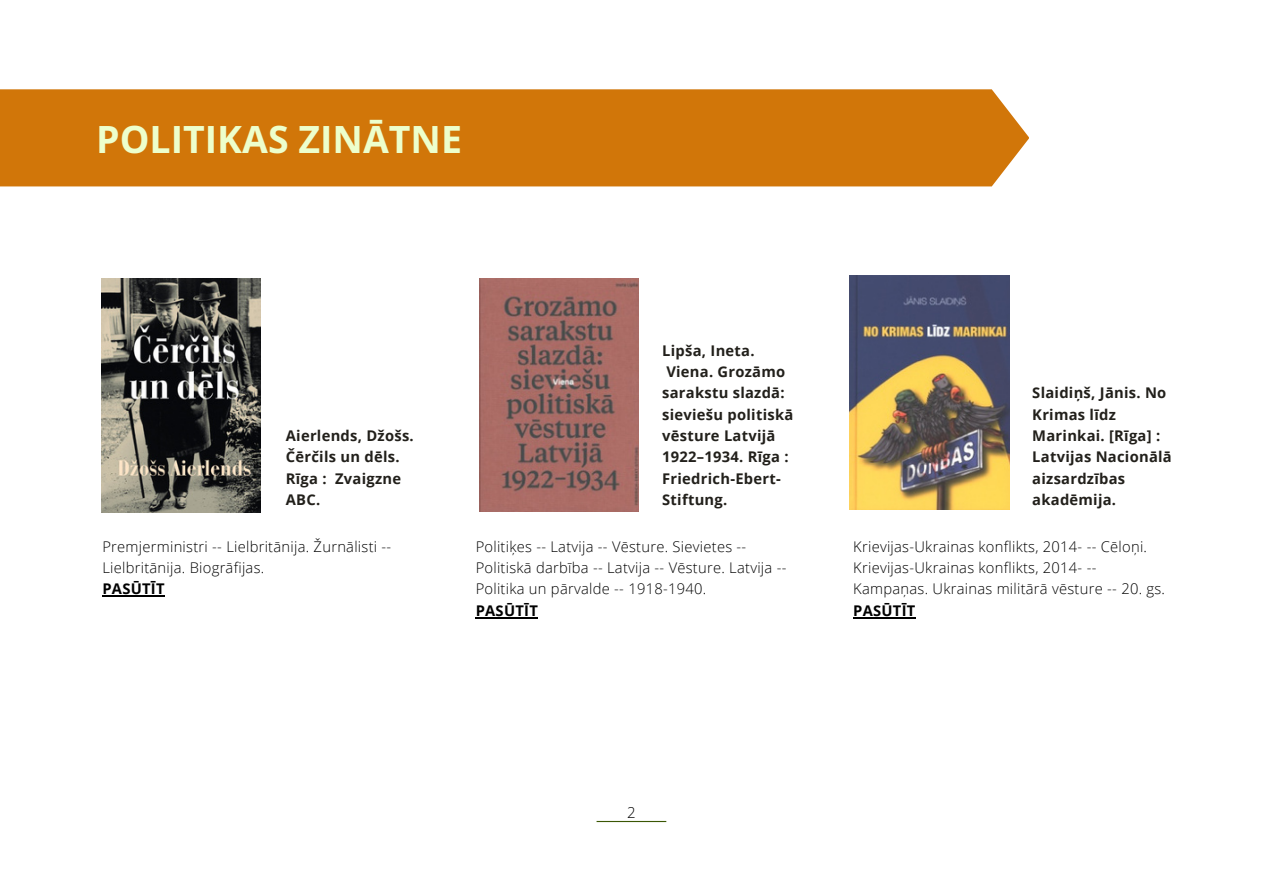
<style>
.page{position:relative;width:1263px;height:894px;background:#fff}
.page>*{position:absolute;margin:0;border:0;box-sizing:border-box;transform-origin:0 0}
.t1{font:700 37.5px "Open Sans";color:#edffcc}
.t2{font:300 15px "Open Sans";color:#000}
.t3{font:300 14.7px/21.3px "Open Sans";letter-spacing:.02em;color:#000}
.t4{font:700 14.7px/21.3px "Open Sans";letter-spacing:.02em;color:#22201b}
.t5{font:700 14.7px "Open Sans";letter-spacing:.02em;color:#000}
</style>
<div class="page">
<hr style="left:597px;top:820px;width:69px;height:1px;background:#3b5704">
<div style="left:0;top:89px;width:1029px;height:97px;background:#d17609"></div>
<img style="left:101px;top:278px;width:160px;height:234px">
<img style="left:479px;top:278px;width:160px;height:234px">
<img style="left:849px;top:276px;width:160px;height:233px">
<hr style="left:102px;top:595px;width:63px;height:1px;background:#000">
<hr style="left:476px;top:616px;width:62px;height:2px;background:#000">
<hr style="left:863px;top:616px;width:53px;height:2px;background:#000">
<p class="t1" style="left:96px;top:112px;width:367px">POLITIKAS ZINĀTNE</p>
<p class="t4" style="left:286px;top:424px;width:129px">Aierlends, Džošs.<br>Čērčils un dēls.<br>Rīga : Zvaigzne<br>ABC.</p>
<p class="t3" style="left:102px;top:535px;width:290px">Premjerministri -- Lielbritānija. Žurnālisti --<br>Lielbritānija. Biogrāfijas.</p>
<p class="t5" style="left:102px;top:578px;width:64px">PASŪTĪT</p>
<p class="t4" style="left:662px;top:339px;width:94px">Lipša, Ineta.</p>
<p class="t4" style="left:662px;top:360px;width:133px">Viena. Grozāmo sarakstu slazdā: sieviešu politiskā vēsture Latvijā<br>1922–1934. Rīga :<br>Friedrich-Ebert-<br>Stiftung.</p>
<p class="t3" style="left:476px;top:535px;width:312px">Politiķes -- Latvija -- Vēsture. Sievietes --<br>Politiskā darbība -- Latvija -- Vēsture. Latvija --<br>Politika un pārvalde -- 1918-1940.</p>
<p class="t5" style="left:476px;top:600px;width:64px">PASŪTĪT</p>
<p class="t4" style="left:1032px;top:382px;width:141px">Slaidiņš, Jānis. No<br>Krimas līdz<br>Marinkai. [Rīga] :<br>Latvijas Nacionālā aizsardzības akadēmija.</p>
<p class="t3" style="left:853px;top:535px;width:295px">Krievijas-Ukrainas konflikts, 2014- -- Cēloņi.</p>
<p class="t3" style="left:853px;top:556px;width:313px">Krievijas-Ukrainas konflikts, 2014- --<br>Kampaņas. Ukrainas militārā vēsture -- 20. gs.</p>
<p class="t5" style="left:853px;top:600px;width:64px">PASŪTĪT</p>
<p class="t2" style="left:627px;top:801px;width:10px">2</p>
</div>
